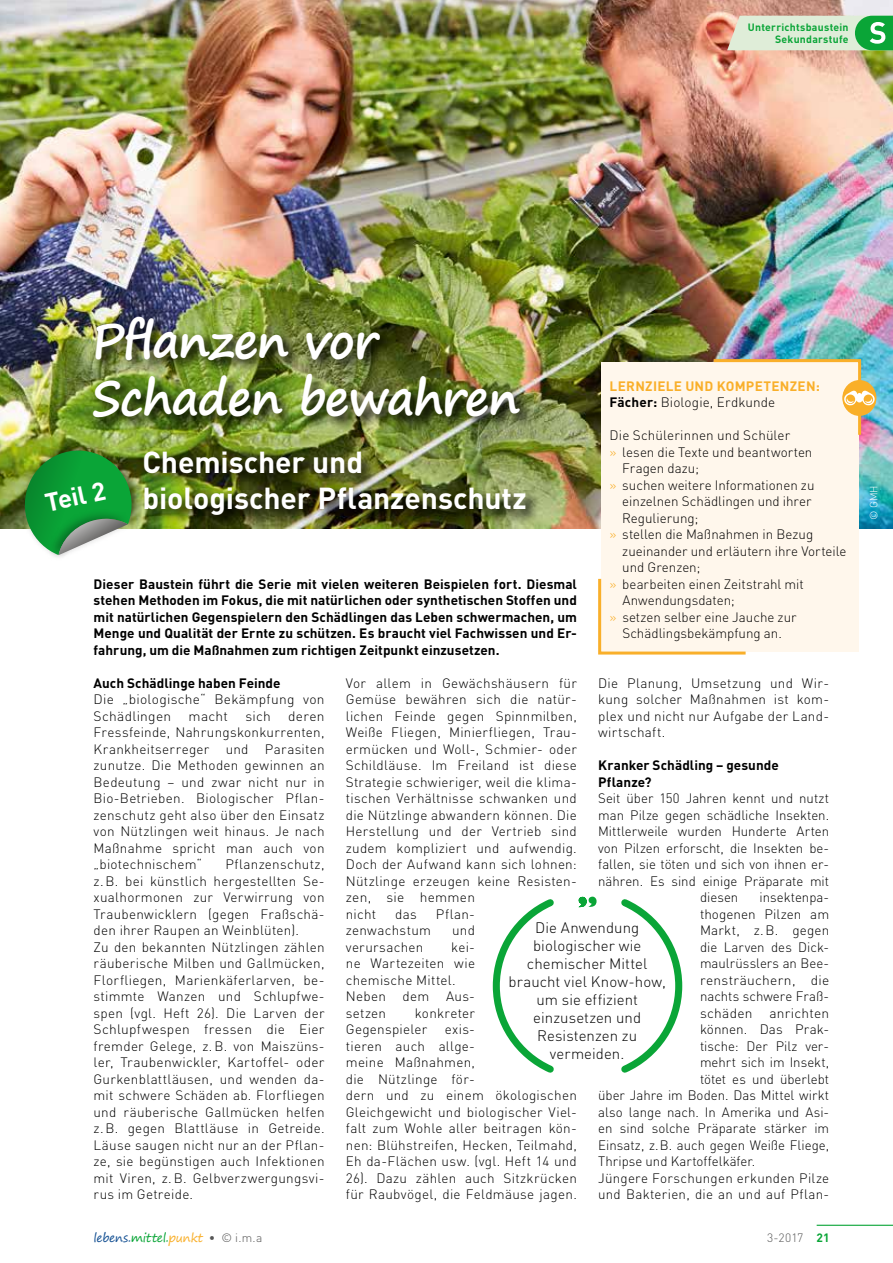
<style>
.page{position:relative;width:893px;height:1263px;background:#fff}
.page>*{position:absolute;margin:0;border:0;box-sizing:border-box;transform-origin:0 0}
.t1{font:700 48px/57.6px "Segoe Print";letter-spacing:-.025em;color:#fff}
.t2{font:700 30px "DINOT";letter-spacing:-.005em;color:#fff}
.t3{font:700 25.5px "DINOT";color:#fff}
.t4{font:300 15px/18px "DINOT";letter-spacing:.005em;color:#000;text-align:center}
.t5{font:300 13.5px/16.5px "DINOT";letter-spacing:.02em;color:#000}
.t6{font:300 13.5px "DINOT";color:#000}
.t7{font:700 13.5px/16.5px "DINOT";color:#000;text-align:justify}
.t8{font:700 13.5px/16.5px "DINOT";letter-spacing:.02em;color:#f9af2a}
.t9{font:300 13.5px "DINOT";letter-spacing:-.005em;color:#000}
.t10{font:12px "Segoe Print";letter-spacing:-.025em;color:#155193}
.t11{font:300 12px "DINOT";color:#565656}
.t12{font:700 10.5px/12.6px "DINOT";letter-spacing:.025em;color:#0aa537;text-align:right}
.t13{font:300 10.5px "DINOT";color:#fff}
.s1{color:#000}
.s2{font-weight:300;color:#000}
.s3{color:#f9af2a}
.s4{color:#0aa537}
.s5{font-family:"DINOT";font-weight:300;color:#565656}
.s6{font-weight:700;color:#0aa537}
</style>
<div class="page">
<img style="left:0;top:0;width:893px;height:529px">
<div style="left:601px;top:362px;width:257px;height:289px;background:#fff7ec"></div>
<svg style="left:598px;top:578px;width:151px;height:77px"></svg>
<svg style="left:711px;top:358px;width:165px;height:80px"></svg>
<img style="left:90px;top:314px;width:450px;height:215px">
<div style="left:19px;top:438px;width:124px;height:122px;background:#000;opacity:.45"></div>
<div style="left:46px;top:508px;width:85px;height:54px;background:#fff"></div>
<img style="left:19px;top:444px;width:119px;height:111px">
<svg style="left:492px;top:896px;width:191px;height:177px"></svg>
<hr style="left:817px;top:1225px;width:76px;height:1px;background:#0aa537">
<svg style="left:727px;top:16px;width:166px;height:34px;background:#badeb9"></svg>
<p class="t12" style="left:748px;top:20px;width:102px">Unterrichtsbaustein<br>Sekundarstufe</p>
<h1 class="t1" style="left:91px;top:310px;width:430px">Pflanzen vor<br>Schaden bewahren</h1>
<h2 class="t2" style="left:142px;top:443px;width:222px">Chemischer und</h2>
<h3 class="t3" style="left:42px;top:487px;width:63px;rotate:-12deg">Teil 2</h3>
<h2 class="t2" style="left:142px;top:479px;width:386px">biologischer Pflanzenschutz</h2>
<p class="t8" style="left:610px;top:377px;width:212px">LERNZIELE UND KOMPETENZEN:<br><span class="s1">Fächer:</span> <span class="s2">Biologie, Erdkunde</span></p>
<p class="t5" style="left:610px;top:427px;width:182px">Die Schülerinnen und Schüler</p>
<p class="t6" style="left:610px;top:443px;width:204px"><span class="s3">»</span> lesen die Texte und beantworten</p>
<p class="t6" style="left:622px;top:460px;width:78px">Fragen dazu;</p>
<p class="t6" style="left:610px;top:476px;width:206px"><span class="s3">»</span> suchen weitere Informationen zu</p>
<p class="t6" style="left:622px;top:493px;width:191px">einzelnen Schädlingen und ihrer</p>
<p class="t6" style="left:622px;top:509px;width:78px">Regulierung;</p>
<p class="t6" style="left:610px;top:526px;width:205px"><span class="s3">»</span> stellen die Maßnahmen in Bezug</p>
<p class="t6" style="left:622px;top:542px;width:226px">zueinander und erläutern ihre Vorteile</p>
<p class="t6" style="left:622px;top:559px;width:80px">und Grenzen;</p>
<p class="t6" style="left:610px;top:575px;width:196px"><span class="s3">»</span> bearbeiten einen Zeitstrahl mit</p>
<p class="t6" style="left:622px;top:592px;width:114px">Anwendungsdaten;</p>
<p class="t6" style="left:610px;top:608px;width:188px"><span class="s3">»</span> setzen selber eine Jauche zur</p>
<p class="t6" style="left:622px;top:625px;width:161px">Schädlingsbekämpfung an.</p>
<p class="t7" style="left:94px;top:575px;width:485px">Dieser Baustein führt die Serie mit vielen weiteren Beispielen fort. Diesmal stehen Methoden im Fokus, die mit natürlichen oder synthetischen Stoffen und mit natürlichen Gegenspielern den Schädlingen das Leben schwermachen, um Menge und Qualität der Ernte zu schützen. Es braucht viel Fachwissen und Er&shy;fahrung, um die Maßnahmen zum richtigen Zeitpunkt einzusetzen.</p>
<p class="t7" style="left:94px;top:674px;width:189px">Auch Schädlinge haben Feinde</p>
<p class="t5" style="left:94px;top:691px;width:233px">Die „biologische“ Bekämpfung von<br>Schädlingen</p>
<p class="t5" style="left:346px;top:674px;width:233px">Vor allem in Gewächshäusern für<br>Gemüse bewähren sich die natür&shy;lichen Feinde gegen Spinnmilben,<br>Weiße Fliegen, Minierfliegen, Trau&shy;ermücken und Woll-, Schmier- oder<br>Schildläuse. Im Freiland ist diese<br>Strategie schwieriger, weil die klima&shy;tischen Verhältnisse schwanken und die Nützlinge abwandern können. Die<br>Herstellung und der Vertrieb sind zudem kompliziert und aufwendig.<br>Doch der Aufwand kann sich lohnen:<br>Nützlinge erzeugen keine Resisten&shy;zen, sie hemmen<br>nicht</p>
<p class="t5" style="left:598px;top:674px;width:233px;text-align:justify">Die Planung, Umsetzung und Wir&shy;kung solcher Maßnahmen ist kom&shy;plex und nicht nur Aufgabe der Land&shy;wirtschaft.</p>
<p class="t7" style="left:598px;top:756px;width:182px">Kranker Schädling – gesunde<br>Pflanze?</p>
<p class="t6" style="left:598px;top:790px;width:233px">Seit über 150 Jahren kennt und nutzt</p>
<p class="t6" style="left:598px;top:806px;width:233px">man Pilze gegen schädliche Insekten.</p>
<p class="t6" style="left:598px;top:823px;width:233px">Mittlerweile wurden Hunderte Arten</p>
<p class="t6" style="left:598px;top:839px;width:233px">von Pilzen erforscht, die Insekten be-</p>
<p class="t6" style="left:598px;top:856px;width:233px">fallen, sie töten und sich von ihnen er-</p>
<p class="t6" style="left:598px;top:872px;width:233px">nähren. Es sind einige Präparate mit</p>
<p class="t5" style="left:700px;top:889px;width:40px">diesen</p>
<p class="t6" style="left:760px;top:889px;width:71px">insektenpa-</p>
<p class="t6" style="left:700px;top:905px;width:131px">thogenen Pilzen am</p>
<p class="t5" style="left:700px;top:922px;width:131px">Markt, z.B. gegen</p>
<p class="t6" style="left:700px;top:938px;width:131px">die Larven des Dick-</p>
<p class="t6" style="left:700px;top:955px;width:131px">maulrüsslers an Bee-</p>
<p class="t5" style="left:700px;top:971px;width:131px">rensträuchern, die</p>
<p class="t6" style="left:700px;top:988px;width:131px">nachts schwere Fraß-</p>
<p class="t5" style="left:700px;top:1004px;width:131px">schäden anrichten</p>
<p class="t6" style="left:700px;top:1021px;width:131px">können. Das Prak-</p>
<p class="t6" style="left:700px;top:1037px;width:131px">tische: Der Pilz ver-</p>
<p class="t6" style="left:700px;top:1054px;width:131px">mehrt sich im Insekt,</p>
<p class="t9" style="left:700px;top:1070px;width:131px">tötet es und überlebt</p>
<p class="t6" style="left:598px;top:1087px;width:233px">über Jahre im Boden. Das Mittel wirkt</p>
<p class="t6" style="left:598px;top:1103px;width:233px">also lange nach. In Amerika und Asi-</p>
<p class="t6" style="left:598px;top:1120px;width:233px">en sind solche Präparate stärker im</p>
<p class="t6" style="left:598px;top:1136px;width:233px">Einsatz, z.B. auch gegen Weiße Fliege,</p>
<p class="t6" style="left:598px;top:1153px;width:159px">Thripse und Kartoffelkäfer.</p>
<p class="t5" style="left:598px;top:1169px;width:233px">Jüngere Forschungen erkunden Pilze</p>
<p class="t5" style="left:598px;top:1186px;width:233px">und Bakterien, die an und auf Pflan-</p>
<p class="t5" style="left:94px;top:707px;width:233px;text-align:justify;text-indent:195px">deren Fressfeinde, Nahrungskonkurrenten, Krankheitserreger und Parasiten zunutze. Die Methoden gewinnen an Bedeutung – und zwar nicht nur in Bio-Betrieben. Biologischer Pflan&shy;zenschutz geht also über den Einsatz von Nützlingen weit hinaus. Je nach Maßnahme spricht man auch von „biotechnischem“</p>
<p class="t5" style="left:189px;top:707px;width:41px">macht</p>
<p class="t5" style="left:245px;top:707px;width:27px">sich</p>
<p class="t5" style="left:94px;top:856px;width:233px;text-indent:132px">Pflanzenschutz, z.B. bei künstlich hergestellten Se&shy;xualhormonen zur Verwirrung von Traubenwicklern (gegen Fraßschä&shy;den ihrer Raupen an Weinblüten).<br>Zu den bekannten Nützlingen zählen räuberische Milben und Gallmücken, Florfliegen, Marienkäferlarven, be&shy;stimmte Wanzen und Schlupfwe&shy;spen (vgl. Heft 26). Die Larven der Schlupfwespen fressen die Eier fremder Gelege, z.B. von Maiszüns&shy;ler, Traubenwickler, Kartoffel- oder Gurkenblattläusen, und wenden da&shy;mit schwere Schäden ab. Florfliegen und räuberische Gallmücken helfen z.B. gegen Blattläuse in Getreide.<br>Läuse saugen nicht nur an der Pflan&shy;ze, sie begünstigen auch Infektionen mit Viren, z.B. Gelbverzwergungsvi&shy;rus im Getreide.</p>
<p class="t5" style="left:395px;top:905px;width:23px">das</p>
<p class="t5" style="left:436px;top:905px;width:41px">Pflan-</p>
<p class="t5" style="left:346px;top:922px;width:87px">zenwachstum</p>
<p class="t5" style="left:452px;top:922px;width:24px">und</p>
<p class="t5" style="left:346px;top:938px;width:79px">verursachen</p>
<p class="t4" style="left:509px;top:918px;width:159px">Die Anwendung biologischer wie chemischer Mittel braucht viel Know-how, um sie effizient einzusetzen und<br>Resistenzen zu vermeiden.</p>
<p class="t5" style="left:346px;top:938px;width:131px;text-indent:105px">kei&shy;ne Wartezeiten wie chemische Mittel.<br>Neben dem Aus&shy;setzen</p>
<p class="t5" style="left:346px;top:1004px;width:131px;text-indent:69px">konkreter<br>Gegenspieler</p>
<p class="t5" style="left:346px;top:1021px;width:233px;text-indent:99px">exis-<br>tieren auch allge-<br>meine Maßnahmen,<br>die Nützlinge för-<br>dern und zu einem ökologischen<br>Gleichgewicht und biologischer Viel&shy;falt zum Wohle aller beitragen kön&shy;nen: Blühstreifen, Hecken, Teilmahd,<br>Eh da-Flächen usw. (vgl. Heft 14 und<br>26). Dazu zählen auch Sitzkrücken für Raubvögel, die Feldmäuse jagen.</p>
<p class="t10" style="left:94px;top:1227px;width:170px">lebens.<span class="s4">mittel.</span><span class="s3">punkt</span> <span class="s5">• © i.m.a</span></p>
<p class="t11" style="left:767px;top:1231px;width:64px">3-2017 <span class="s6">21</span></p>
<p class="t13" style="left:867px;top:520px;width:37px;rotate:-90deg">© GMH</p>
</div>
